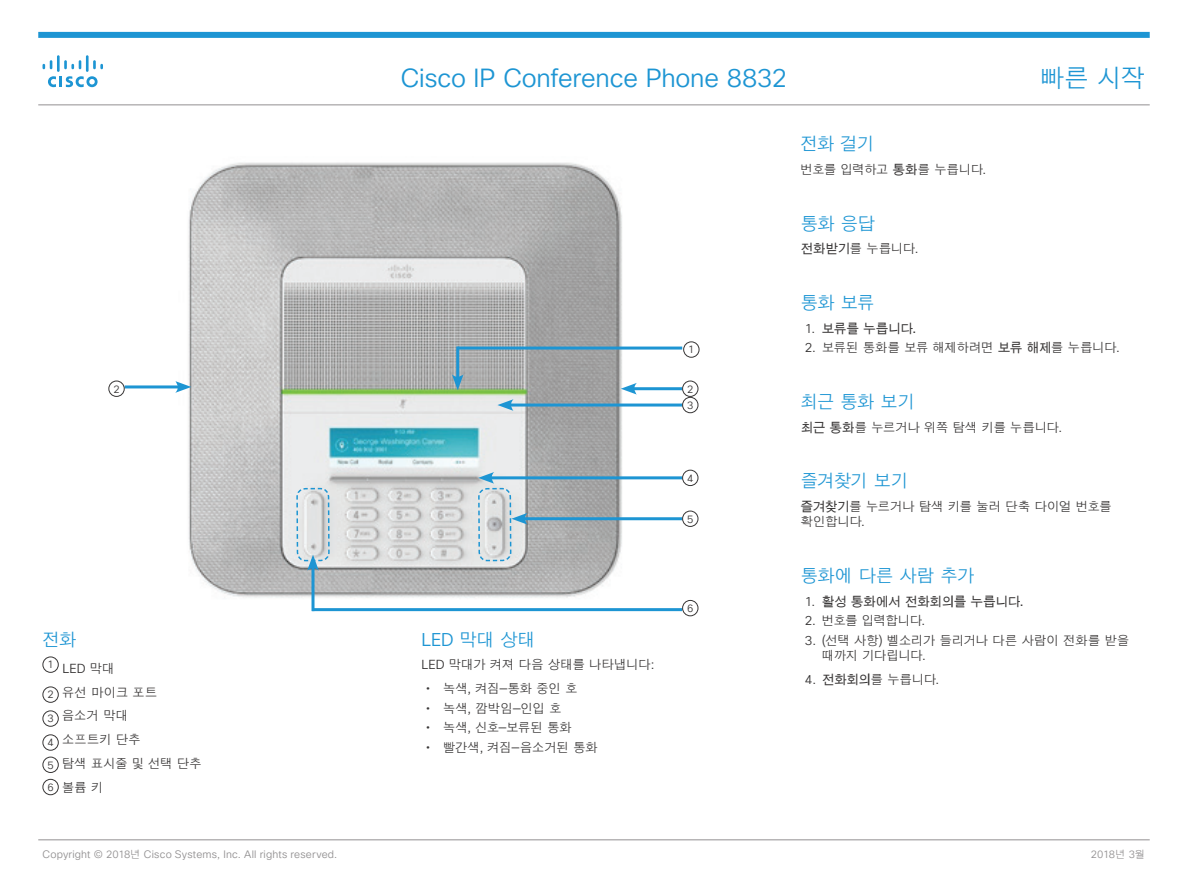
<style>
.page{position:relative;width:1188px;height:893px;background:#fff}
.page>*{position:absolute;margin:0;border:0;box-sizing:border-box;transform-origin:0 0}
.t1{font:25.5px "Cisco Sans KOR Light";letter-spacing:-.005em;color:#1d95d3}
.t2{font:18px "Cisco Sans KOR Light";letter-spacing:-.075em;color:#1d95d3}
.t3{font:12.75px/19.5px "Cisco Sans KOR Light";letter-spacing:-.04em;color:#373535}
.t4{font:12.75px "Cisco Sans KOR Light";letter-spacing:-.07em;color:#373535}
.t5{font:12.75px/23.9px "Cisco Sans KOR Light";letter-spacing:-.02em;color:#373535}
.t6{font:12.75px/15.3px "Cisco Sans KOR Light";letter-spacing:-.06em;color:#373535}
.t7{font:12.75px "Cisco Sans KOR";letter-spacing:-.035em;color:#373535}
.t8{font:10.5px "Cisco Sans KOR Light";letter-spacing:.015em;color:#929091}
.t9{font:10.5px/22.2px "Cisco Sans KOR Light";color:#373535;text-align:justify}
.s1{font-family:"Cisco Sans KOR"}
.s2{font-family:"Cisco Sans KOR Light"}
</style>
<div class="page">
<div style="left:38px;top:32px;width:1112px;height:6px;background:#1d95d3"></div>
<svg style="left:48px;top:76px;width:50px;height:11px"></svg>
<svg style="left:43px;top:60px;width:9px;height:9px"></svg>
<hr style="left:57px;top:55px;width:3px;height:17px;background:#1d95d3">
<svg style="left:64px;top:60px;width:17px;height:9px"></svg>
<hr style="left:86px;top:55px;width:3px;height:17px;background:#1d95d3">
<svg style="left:93px;top:60px;width:10px;height:9px"></svg>
<hr style="left:38px;top:104px;width:1112px;height:1px;background:#929091">
<hr style="left:38px;top:839px;width:1112px;height:1px;background:#929091">
<div style="left:43px;top:657px;width:16px;height:16px;border:1px solid #373535;border-radius:50%"></div>
<img style="left:188px;top:162px;width:444px;height:446px">
<div style="left:43px;top:686px;width:16px;height:17px;border:1px solid #373535;border-radius:50%"></div>
<div style="left:43px;top:710px;width:16px;height:17px;border:1px solid #373535;border-radius:50%"></div>
<div style="left:43px;top:734px;width:16px;height:17px;border:1px solid #373535;border-radius:50%"></div>
<div style="left:43px;top:757px;width:16px;height:16px;border:1px solid #373535;border-radius:50%"></div>
<div style="left:43px;top:779px;width:16px;height:16px;border:1px solid #373535;border-radius:50%"></div>
<hr style="left:508px;top:404px;width:174px;height:3px;background:#1d95d3">
<svg style="left:497px;top:399px;width:17px;height:12px"></svg>
<hr style="left:489px;top:476px;width:193px;height:3px;background:#1d95d3">
<hr style="left:522px;top:517px;width:160px;height:3px;background:#1d95d3">
<svg style="left:477px;top:472px;width:51px;height:90px;background:#c7d3d9"></svg>
<hr style="left:125px;top:385px;width:56px;height:3px;background:#1d95d3">
<svg style="left:175px;top:381px;width:16px;height:12px"></svg>
<hr style="left:631px;top:387px;width:51px;height:3px;background:#1d95d3">
<svg style="left:621px;top:383px;width:16px;height:12px"></svg>
<hr style="left:458px;top:347px;width:224px;height:3px;background:#1d95d3">
<hr style="left:312px;top:565px;width:3px;height:46px;background:#1d95d3">
<svg style="left:296px;top:487px;width:34px;height:84px;background:#cad5db"></svg>
<hr style="left:312px;top:608px;width:370px;height:3px;background:#1d95d3">
<div style="left:683px;top:341px;width:16px;height:17px;border:1px solid #373535;border-radius:50%"></div>
<div style="left:682px;top:381px;width:16px;height:16px;border:1px solid #373535;border-radius:50%"></div>
<div style="left:108px;top:381px;width:17px;height:16px;border:1px solid #373535;border-radius:50%"></div>
<div style="left:682px;top:397px;width:16px;height:16px;border:1px solid #373535;border-radius:50%"></div>
<div style="left:682px;top:470px;width:16px;height:16px;border:1px solid #373535;border-radius:50%"></div>
<div style="left:682px;top:511px;width:16px;height:16px;border:1px solid #373535;border-radius:50%"></div>
<div style="left:682px;top:600px;width:16px;height:16px;border:1px solid #373535;border-radius:50%"></div>
<hr style="left:456px;top:347px;width:3px;height:33px;background:#1d95d3">
<svg style="left:452px;top:374px;width:12px;height:16px"></svg>
<h1 class="t1" style="left:401px;top:62px;width:388px">Cisco IP Conference Phone 8832</h1>
<h1 class="t1" style="left:1039px;top:62px;width:108px">빠른 시작</h1>
<p class="t9" style="left:688px;top:338px;width:8px">1</p>
<p class="t9" style="left:113px;top:378px;width:8px">2</p>
<p class="t9" style="left:687px;top:381px;width:8px;line-height:16.4px">2<br>3</p>
<p class="t9" style="left:687px;top:467px;width:8px">4</p>
<p class="t9" style="left:687px;top:508px;width:8px">5</p>
<h2 class="t2" style="left:43px;top:628px;width:36px">전화</h2>
<p class="t5" style="left:62px;top:656px;width:142px;text-indent:-14px"><sup>1</sup> LED 막대<br>유선 마이크 포트<br>음소거 막대<br>소프트키 단추<br>탐색 표시줄 및 선택 단추 볼륨 키</p>
<p class="t9" style="left:47px;top:684px;width:8px">2</p>
<p class="t9" style="left:47px;top:707px;width:8px">3</p>
<p class="t9" style="left:47px;top:731px;width:8px">4<br>5<br>6</p>
<h2 class="t2" style="left:422px;top:628px;width:116px">LED 막대 상태</h2>
<p class="t3" style="left:443px;top:653px;width:213px;line-height:23.9px;text-indent:-21px">LED 막대가 켜져 다음 상태를 나타냅니다: 녹색, 켜짐—통화 중인 호</p>
<p class="t3" style="left:443px;top:698px;width:157px">녹색, 깜박임—인입 호<br>녹색, 신호—보류된 통화 빨간색, 켜짐—음소거된 통화</p>
<p class="t9" style="left:687px;top:597px;width:8px">6</p>
<h2 class="t2" style="left:801px;top:132px;width:76px">전화 걸기</h2>
<p class="t4" style="left:801px;top:161px;width:187px">번호를 입력하고 <span class="s1">통화</span>를 누릅니다.</p>
<h2 class="t2" style="left:801px;top:212px;width:76px">통화 응답</h2>
<p class="t3" style="left:801px;top:239px;width:119px"><span class="s1">전화받기</span>를 누릅니다.</p>
<h2 class="t2" style="left:801px;top:291px;width:76px">통화 보류</h2>
<p class="t7" style="left:805px;top:320px;width:113px"><span class="s2">1.</span> 보류를 누릅니다.</p>
<p class="t3" style="left:805px;top:338px;width:317px">2. 보류된 통화를 보류 해제하려면 <span class="s1">보류 해제</span>를 누릅니다.</p>
<h2 class="t2" style="left:801px;top:390px;width:117px">최근 통화 보기</h2>
<p class="t4" style="left:801px;top:419px;width:263px"><span class="s1">최근 통화</span>를 누르거나 위쪽 탐색 키를 누릅니다.</p>
<h2 class="t2" style="left:801px;top:469px;width:110px">즐겨찾기 보기</h2>
<p class="t6" style="left:801px;top:499px;width:313px"><span class="s1">즐겨찾기</span>를 누르거나 탐색 키를 눌러 단축 다이얼 번호를 확인합니다.</p>
<h2 class="t2" style="left:801px;top:564px;width:176px">통화에 다른 사람 추가</h2>
<p class="t7" style="left:805px;top:593px;width:220px"><span class="s2">1.</span> 활성 통화에서 전화회의를 누릅니다.</p>
<p class="t4" style="left:805px;top:613px;width:122px">2. 번호를 입력합니다.</p>
<p class="t3" style="left:822px;top:633px;width:309px;line-height:15.3px;text-indent:-17px">3. (선택 사항) 벨소리가 들리거나 다른 사람이 전화를 받을 때까지 기다립니다.</p>
<p class="t3" style="left:805px;top:670px;width:136px">4. <span class="s1">전화회의</span>를 누릅니다.</p>
<p class="t8" style="left:43px;top:848px;width:296px">Copyright © 2018년 Cisco Systems, Inc. All rights reserved.</p>
<p class="t8" style="left:1091px;top:848px;width:56px">2018년 3월</p>
</div>
